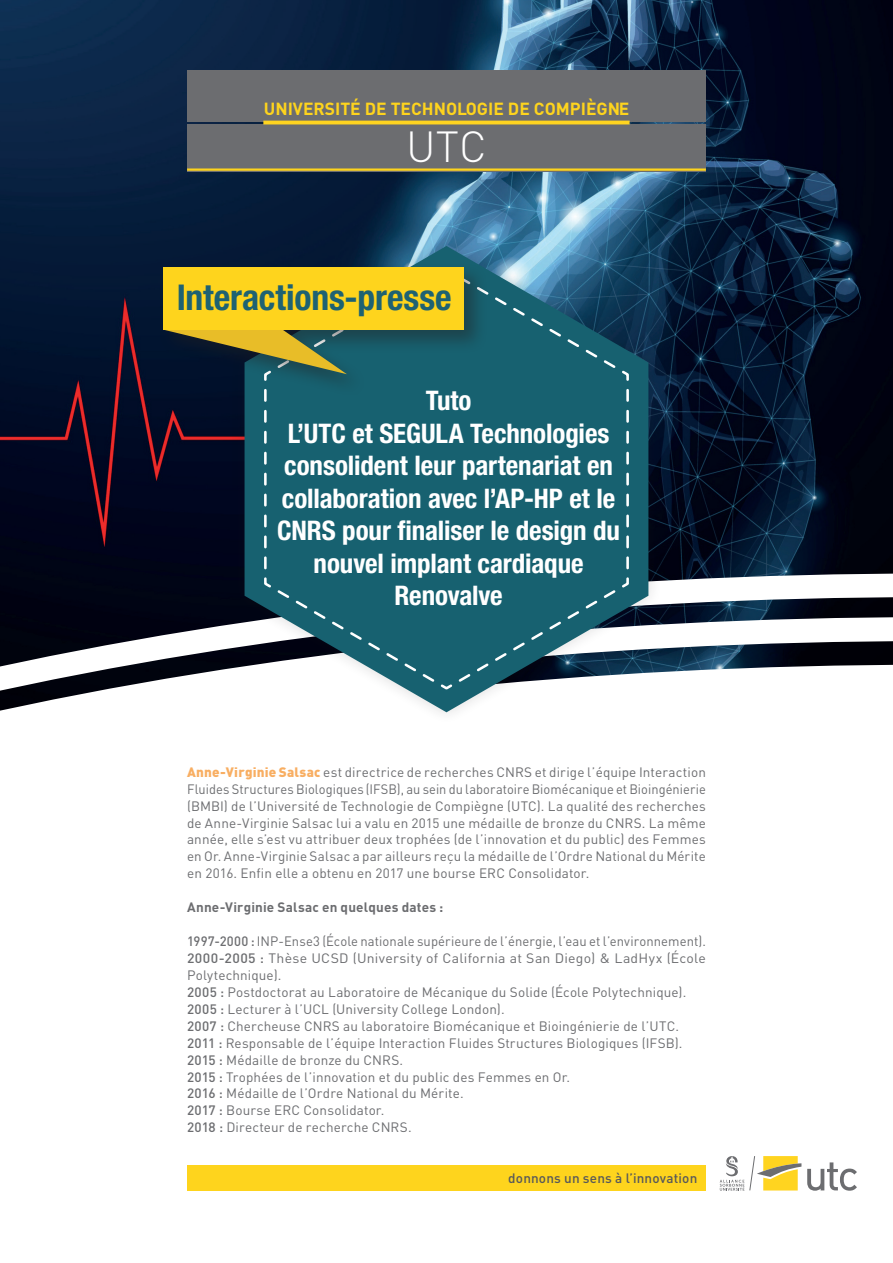
<style>
.page{position:relative;width:893px;height:1263px;background:#fff}
.page>*{position:absolute;margin:0;border:0;box-sizing:border-box;transform-origin:0 0}
.t1{font:300 42.9px "DIN";color:#fff}
.t2{font:700 condensed 35.7px "Helvetica Neue";letter-spacing:-.005em;color:#1e6272}
.t3{font:700 condensed 27px/32.4px "Helvetica Neue";letter-spacing:-.005em;color:#fff;text-align:center}
.t4{font:700 17.4px "DIN";color:#fed41d}
.t5{font:13.5px/17px "DIN";letter-spacing:.01em;color:#6c6d70;scale:.96 1}
.t6{font:13.5px/17px "DIN";letter-spacing:.01em;color:#6c6d70;text-align:justify}
.t7{font:700 13.5px "DIN";letter-spacing:.01em;color:#6c6d70}
.t8{font:500 13.5px "DIN";letter-spacing:.01em;color:#57585a}
.s1{font-weight:900;color:#f8ae62}
.s2{font-weight:500}
</style>
<div class="page">
<img style="left:0;top:0;width:893px;height:573px">
<svg style="left:0;top:573px;width:893px;height:124px"></svg>
<svg style="left:807px;top:1162px;width:50px;height:29px"></svg>
<svg style="left:720px;top:1156px;width:81px;height:35px"></svg>
<div style="left:187px;top:1165px;width:519px;height:26px;background:#fed41d"></div>
<hr style="left:187px;top:170px;width:519px;height:2px;background:#6c6d70">
<div style="left:187px;top:70px;width:519px;height:52px;background:#6c6d70"></div>
<div style="left:187px;top:124px;width:519px;height:46px;background:#6c6d70"></div>
<hr style="left:263px;top:121px;width:367px;height:3px;background:#ffd420">
<hr style="left:187px;top:168px;width:519px;height:3px;background:#fed41d">
<div style="left:231px;top:233px;width:431px;height:492px;background:#231f20;opacity:.16"></div>
<svg style="left:245px;top:246px;width:403px;height:466px"></svg>
<div style="left:160px;top:263px;width:328px;height:134px;background:#231f20;opacity:.44"></div>
<svg style="left:163px;top:267px;width:467px;height:424px;background:#2a5f6c"></svg>
<div style="left:163px;top:267px;width:300px;height:63px;background:#fed41d"></div>
<p class="t4" style="left:264px;top:97px;width:367px">UNIVERSITÉ DE TECHNOLOGIE DE COMPIÈGNE</p>
<h1 class="t1" style="left:406px;top:120px;width:82px">UTC</h1>
<h2 class="t2" style="left:177px;top:276px;width:276px">Interactions-presse</h2>
<h3 class="t3" style="left:277px;top:384px;width:344px">Tuto<br>L’UTC et SEGULA Technologies consolident leur partenariat en collaboration avec l’AP-HP et le<br>CNRS pour finaliser le design du nouvel implant cardiaque<br>Renovalve</h3>
<p class="t6" style="left:187px;top:763px;width:520px"><span class="s1">Anne-Virginie Salsac</span> est directrice de recherches CNRS et dirige l’équipe Interaction Fluides Structures Biologiques (IFSB), au sein du laboratoire Biomécanique et Bioingénierie (BMBI) de l’Université de Technologie de Compiègne (UTC). La qualité des recherches de Anne-Virginie Salsac lui a valu en 2015 une médaille de bronze du CNRS. La même année, elle s’est vu attribuer deux trophées (de l’innovation et du public) des Femmes en Or. Anne-Virginie Salsac a par ailleurs reçu la médaille de l’Ordre National du Mérite en 2016. Enfin elle a obtenu en 2017 une bourse ERC Consolidator.</p>
<p class="t7" style="left:187px;top:898px;width:258px">Anne-Virginie Salsac en quelques dates :</p>
<p class="t5" style="left:187px;top:932px;width:542px"><span class="s2">1997-2000 :</span> INP-Ense3 (École nationale supérieure de l’énergie, l’eau et l’environnement).<br><span class="s2">2000-2005 :</span> Thèse UCSD (University of California at San Diego) &amp; LadHyx (École Polytechnique).<br><span class="s2">2005 :</span> Postdoctorat au Laboratoire de Mécanique du Solide (École Polytechnique).<br><span class="s2">2005 :</span> Lecturer à l’UCL (University College London).<br><span class="s2">2007 :</span> Chercheuse CNRS au laboratoire Biomécanique et Bioingénierie de l’UTC.<br><span class="s2">2011 :</span> Responsable de l’équipe Interaction Fluides Structures Biologiques (IFSB).<br><span class="s2">2015 :</span> Médaille de bronze du CNRS.<br><span class="s2">2015 :</span> Trophées de l’innovation et du public des Femmes en Or.<br><span class="s2">2016 :</span> Médaille de l’Ordre National du Mérite.<br><span class="s2">2017 :</span> Bourse ERC Consolidator.<br><span class="s2">2018 :</span> Directeur de recherche CNRS.</p>
<p class="t8" style="left:508px;top:1170px;width:191px">donnons un sens à l’innovation</p>
</div>
